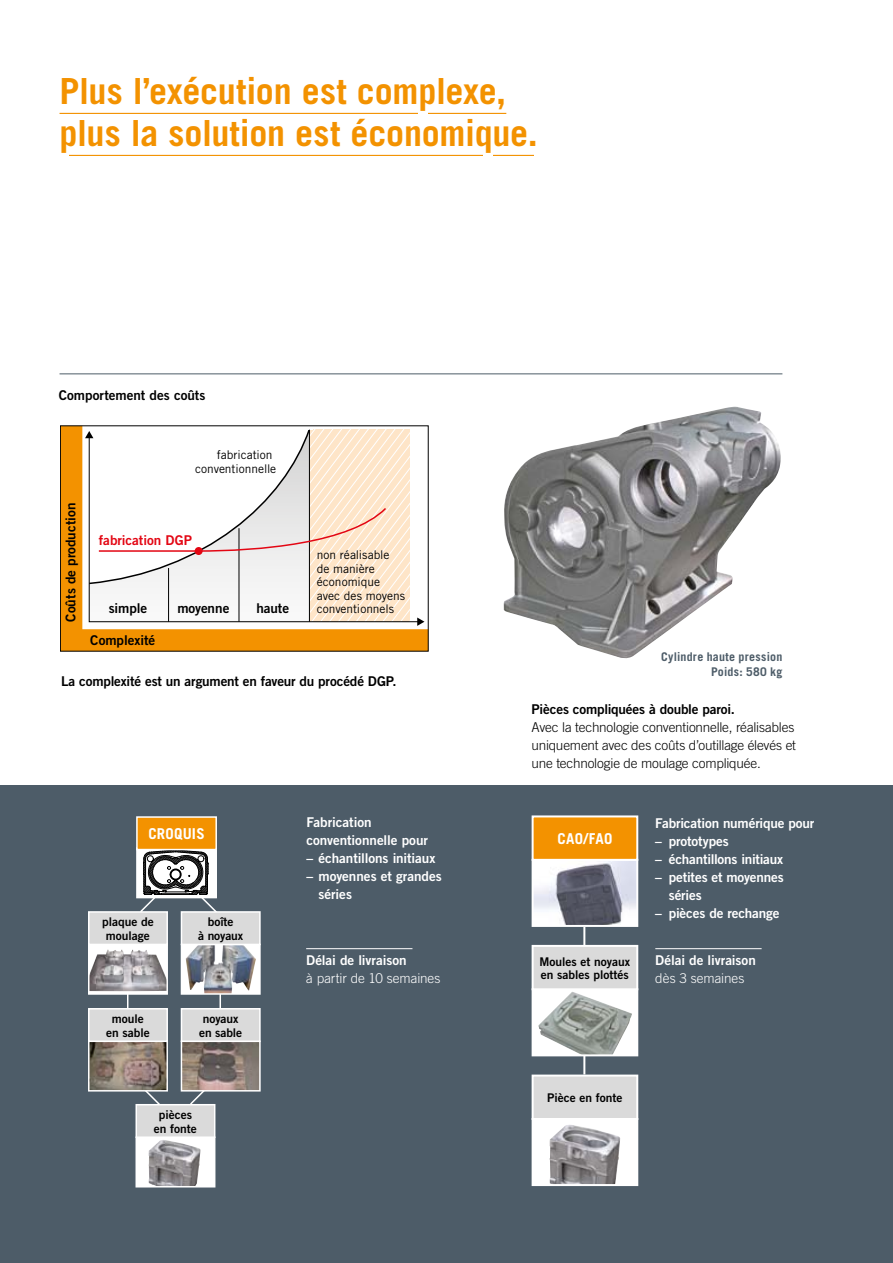
<style>
.page{position:relative;width:893px;height:1263px;background:#fff}
.page>*{position:absolute;margin:0;border:0;box-sizing:border-box;transform-origin:0 0}
.t1{font:700 36px/42px "Trade Gothic";letter-spacing:-.005em;color:#f39200}
.t2{font:700 15px "Trade Gothic";letter-spacing:.015em;color:#fff}
.t3{font:13.5px/18px "Trade Gothic Bold Two";letter-spacing:-.01em;color:#fff}
.t4{font:300 13.5px/18px "Trade Gothic";letter-spacing:-.01em;color:#000;text-align:justify}
.t5{font:13.5px "Trade Gothic Bold Two";letter-spacing:-.01em;color:#000}
.t6{font:13.5px "Trade Gothic LT Std Bd 2";letter-spacing:-.005em;color:#000}
.t7{font:300 13.5px "Trade Gothic";letter-spacing:-.005em;color:#fff}
.t8{font:13.5px "Trade Gothic LT Std Bd 2";letter-spacing:-.005em;color:#e30613}
.t9{font:12px/13.5px "Trade Gothic Bold Two";color:#000;text-align:center}
.t10{font:12px/13.5px "Trade Gothic LT Std";color:#000}
.t11{font:700 12px/15px "Trade Gothic";letter-spacing:.02em;color:#4d5c68;text-align:right}
</style>
<div class="page">
<div style="left:0;top:785px;width:893px;height:478px;background:#4d5c68"></div>
<hr style="left:60px;top:373px;width:722px;height:1px;background:#4d5c68">
<hr style="left:306px;top:948px;width:106px;height:1px;background:#fff">
<hr style="left:655px;top:948px;width:107px;height:1px;background:#fff">
<div style="left:533px;top:1119px;width:104px;height:66px;background:#fff"></div>
<img style="left:549px;top:1125px;width:72px;height:58px">
<div style="left:532px;top:1118px;width:106px;height:68px;border:2px solid #fff"></div>
<div style="left:533px;top:989px;width:104px;height:66px;background:#fff"></div>
<img style="left:538px;top:992px;width:94px;height:61px">
<div style="left:532px;top:988px;width:106px;height:68px;border:2px solid #fff"></div>
<img style="left:535px;top:862px;width:100px;height:62px">
<div style="left:532px;top:859px;width:106px;height:68px;border:2px solid #fff"></div>
<div style="left:136px;top:847px;width:81px;height:51px;border:2px solid #fff"></div>
<div style="left:89px;top:944px;width:78px;height:50px;background:linear-gradient(to right,#fff,#fff)"></div>
<img style="left:91px;top:949px;width:74px;height:42px">
<div style="left:88px;top:944px;width:80px;height:51px;border:2px solid #fff"></div>
<div style="left:181px;top:944px;width:79px;height:50px;background:#fff"></div>
<img style="left:186px;top:947px;width:70px;height:45px">
<div style="left:181px;top:944px;width:80px;height:51px;border:2px solid #fff"></div>
<div style="left:136px;top:1137px;width:79px;height:50px;background:#fff"></div>
<img style="left:148px;top:1140px;width:53px;height:44px">
<div style="left:136px;top:1136px;width:79px;height:51px;border:2px solid #fff"></div>
<svg style="left:583px;top:927px;width:2px;height:18px"></svg>
<svg style="left:583px;top:1056px;width:2px;height:18px"></svg>
<svg style="left:188px;top:1091px;width:19px;height:13px"></svg>
<svg style="left:138px;top:850px;width:79px;height:65px"></svg>
<svg style="left:142px;top:1091px;width:20px;height:13px"></svg>
<svg style="left:127px;top:994px;width:1px;height:14px"></svg>
<svg style="left:219px;top:994px;width:2px;height:14px"></svg>
<img style="left:503px;top:407px;width:278px;height:252px">
<img style="left:91px;top:1043px;width:74px;height:45px">
<div style="left:88px;top:1040px;width:80px;height:51px;border:2px solid #fff"></div>
<img style="left:184px;top:1043px;width:74px;height:45px">
<div style="left:181px;top:1040px;width:80px;height:51px;border:2px solid #fff"></div>
<hr style="left:60px;top:113px;width:446px;height:1px;background:#f39200">
<hr style="left:60px;top:155px;width:478px;height:1px;background:#f39200">
<div style="left:419px;top:112px;width:9px;height:5px;background:#fff"></div>
<div style="left:483px;top:154px;width:10px;height:5px;background:#fff"></div>
<div style="left:58px;top:154px;width:11px;height:6px;background:#fff"></div>
<div style="left:535px;top:154px;width:19px;height:6px;background:#fff"></div>
<div style="left:533px;top:1075px;width:104px;height:44px;background:#dadada"></div>
<div style="left:532px;top:1074px;width:106px;height:46px;border:2px solid #fff"></div>
<div style="left:533px;top:946px;width:104px;height:43px;background:#dadada"></div>
<div style="left:532px;top:945px;width:106px;height:45px;border:2px solid #fff"></div>
<div style="left:533px;top:816px;width:104px;height:44px;background:#f39200"></div>
<div style="left:532px;top:815px;width:106px;height:46px;border:2px solid #fff"></div>
<div style="left:137px;top:817px;width:79px;height:32px;background:#f39200"></div>
<div style="left:136px;top:816px;width:81px;height:34px;border:2px solid #fff"></div>
<div style="left:89px;top:912px;width:78px;height:32px;background:#dadada"></div>
<div style="left:88px;top:911px;width:80px;height:34px;border:2px solid #fff"></div>
<div style="left:89px;top:1009px;width:78px;height:32px;background:#dadada"></div>
<div style="left:88px;top:1008px;width:80px;height:34px;border:2px solid #fff"></div>
<div style="left:181px;top:912px;width:79px;height:32px;background:#dadada"></div>
<div style="left:181px;top:911px;width:80px;height:34px;border:2px solid #fff"></div>
<div style="left:181px;top:1009px;width:79px;height:32px;background:#dadada"></div>
<div style="left:181px;top:1008px;width:80px;height:34px;border:2px solid #fff"></div>
<svg style="left:62px;top:428px;width:364px;height:221px;fill:#f39200"></svg>
<svg style="left:410px;top:436px;width:9px;height:186px"></svg>
<svg style="left:417px;top:617px;width:7px;height:9px"></svg>
<svg style="left:85px;top:428px;width:325px;height:194px"></svg>
<div style="left:136px;top:1105px;width:79px;height:32px;background:#dadada"></div>
<div style="left:136px;top:1104px;width:79px;height:34px;border:2px solid #fff"></div>
<h1 class="t1" style="left:60px;top:70px;width:480px">Plus l’exécution est complexe, plus la solution est économique.</h1>
<p class="t5" style="left:59px;top:387px;width:148px">Comportement des coûts</p>
<p class="t6" style="left:62px;top:622px;width:121px;rotate:-90deg">Coûts de production</p>
<p class="t10" style="left:195px;top:448px;width:83px;text-indent:22px">fabrication conventionnelle</p>
<p class="t8" style="left:99px;top:532px;width:95px">fabrication DGP</p>
<p class="t6" style="left:109px;top:599px;width:40px">simple</p>
<p class="t6" style="left:177px;top:599px;width:54px">moyenne</p>
<p class="t6" style="left:256px;top:599px;width:34px">haute</p>
<p class="t6" style="left:90px;top:631px;width:67px">Complexité</p>
<p class="t10" style="left:317px;top:548px;width:90px">non réalisable de manière économique avec des moyens conventionnels</p>
<p class="t5" style="left:61px;top:673px;width:337px">La complexité est un argument en faveur du procédé DGP.</p>
<p class="t2" style="left:148px;top:824px;width:58px">CROQUIS</p>
<p class="t9" style="left:102px;top:915px;width:53px">plaque de moulage</p>
<p class="t9" style="left:106px;top:1012px;width:45px">moule en sable</p>
<p class="t9" style="left:198px;top:915px;width:46px">boîte<br>à noyaux</p>
<p class="t9" style="left:199px;top:1012px;width:44px">noyaux en sable</p>
<p class="t9" style="left:154px;top:1108px;width:44px">pièces en fonte</p>
<p class="t3" style="left:306px;top:813px;width:123px">Fabrication conventionnelle pour</p>
<p class="t3" style="left:306px;top:849px;width:131px">– échantillons initiaux</p>
<p class="t3" style="left:318px;top:867px;width:125px;text-indent:-12px">– moyennes et grandes séries</p>
<p class="t3" style="left:306px;top:951px;width:102px">Délai de livraison</p>
<p class="t7" style="left:306px;top:970px;width:136px">à partir de 10 semaines</p>
<p class="t11" style="left:661px;top:649px;width:123px">Cylindre haute pression<br>Poids: 580 kg</p>
<p class="t5" style="left:532px;top:700px;width:205px">Pièces compliquées à double paroi.</p>
<p class="t4" style="left:532px;top:718px;width:266px">Avec la technologie conventionnelle, réalisables uniquement avec des coûts d’outillage élevés et une technologie de moulage compliquée.</p>
<p class="t2" style="left:558px;top:829px;width:56px">CAO/FAO</p>
<p class="t9" style="left:540px;top:954px;width:92px;text-align:left">Moules et noyaux en sables plottés</p>
<p class="t3" style="left:655px;top:814px;width:160px">Fabrication numérique pour</p>
<p class="t3" style="left:655px;top:832px;width:75px">– prototypes</p>
<p class="t3" style="left:655px;top:850px;width:129px">– échantillons initiaux</p>
<p class="t3" style="left:669px;top:868px;width:116px;text-indent:-14px">– petites et moyennes séries</p>
<p class="t3" style="left:655px;top:904px;width:126px">– pièces de rechange</p>
<p class="t3" style="left:655px;top:951px;width:102px">Délai de livraison</p>
<p class="t7" style="left:655px;top:970px;width:91px">dès 3 semaines</p>
<p class="t9" style="left:547px;top:1091px;width:77px">Pièce en fonte</p>
</div>
